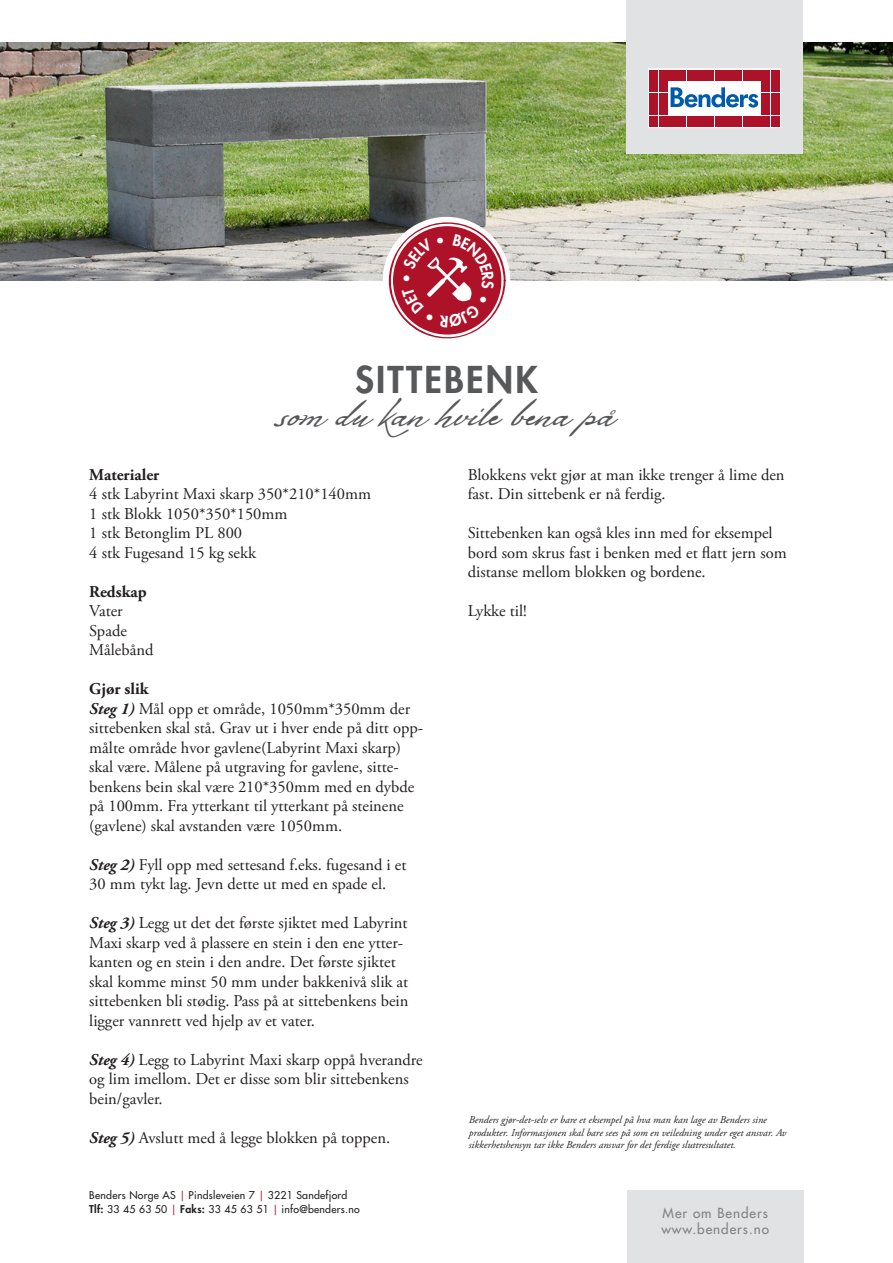
<style>
.page{position:relative;width:893px;height:1263px;background:#fff}
.page>*{position:absolute;margin:0;border:0;box-sizing:border-box;transform-origin:0 0}
.t1{font:36px "Bolivar";color:#57585a}
.RUBRIK_GRÅ_VÄNSTER{font:800 36px "Futura Std";letter-spacing:.06em;color:#57585a}
.t2{font:16.5px/19.5px "Adobe Garamond Pro";color:#231f20}
.t3{font:700 16.5px "Adobe Garamond Pro";color:#231f20}
.t4{font:500 13.5px/16.2px "Futura Std";letter-spacing:.07em;color:#808285}
.t5{font:italic 10.5px/12.6px "Adobe Garamond Pro";color:#231f20}
.t6{font:500 10.5px/13.5px "Futura Std";letter-spacing:.025em;color:#231f20}
.s1{font-weight:700;font-style:italic}
.s2{color:#af263d}
.s3{font-weight:800}
</style>
<div class="page">
<div style="left:627px;top:1191px;width:177px;height:72px;background:#e1e2e4"></div>
<img style="left:0;top:43px;width:893px;height:238px">
<div style="left:626px;top:0;width:177px;height:153px;background:#e1e2e4"></div>
<svg style="left:650px;top:71px;width:128px;height:55px;fill:#fff"></svg>
<div style="left:648px;top:69px;width:132px;height:59px;border:1px solid #fff"></div>
<div style="left:650px;top:70px;width:8px;height:10px;background:#ae1229"></div>
<div style="left:659px;top:70px;width:8px;height:10px;background:#ae1229"></div>
<div style="left:650px;top:81px;width:8px;height:11px;background:#ae1229"></div>
<div style="left:659px;top:81px;width:8px;height:11px;background:#ae1229"></div>
<div style="left:650px;top:93px;width:8px;height:10px;background:#ae1229"></div>
<div style="left:659px;top:93px;width:8px;height:10px;background:#ae1229"></div>
<div style="left:650px;top:104px;width:8px;height:11px;background:#ae1229"></div>
<div style="left:659px;top:104px;width:8px;height:11px;background:#ae1229"></div>
<div style="left:650px;top:116px;width:8px;height:10px;background:#ae1229"></div>
<div style="left:659px;top:116px;width:8px;height:10px;background:#ae1229"></div>
<div style="left:668px;top:70px;width:8px;height:10px;background:#ae1229"></div>
<div style="left:678px;top:70px;width:8px;height:10px;background:#ae1229"></div>
<div style="left:687px;top:70px;width:8px;height:10px;background:#ae1229"></div>
<div style="left:696px;top:70px;width:8px;height:10px;background:#ae1229"></div>
<div style="left:706px;top:70px;width:8px;height:10px;background:#ae1229"></div>
<div style="left:715px;top:70px;width:8px;height:10px;background:#ae1229"></div>
<div style="left:724px;top:70px;width:8px;height:10px;background:#ae1229"></div>
<div style="left:734px;top:70px;width:8px;height:10px;background:#ae1229"></div>
<div style="left:743px;top:70px;width:8px;height:10px;background:#ae1229"></div>
<div style="left:752px;top:70px;width:8px;height:10px;background:#ae1229"></div>
<div style="left:668px;top:116px;width:8px;height:10px;background:#ae1229"></div>
<div style="left:678px;top:116px;width:8px;height:10px;background:#ae1229"></div>
<div style="left:687px;top:116px;width:8px;height:10px;background:#ae1229"></div>
<div style="left:696px;top:116px;width:8px;height:10px;background:#ae1229"></div>
<div style="left:706px;top:116px;width:8px;height:10px;background:#ae1229"></div>
<div style="left:715px;top:116px;width:8px;height:10px;background:#ae1229"></div>
<div style="left:724px;top:116px;width:8px;height:10px;background:#ae1229"></div>
<div style="left:734px;top:116px;width:8px;height:10px;background:#ae1229"></div>
<div style="left:743px;top:116px;width:8px;height:10px;background:#ae1229"></div>
<div style="left:752px;top:116px;width:8px;height:10px;background:#ae1229"></div>
<div style="left:762px;top:70px;width:8px;height:10px;background:#ae1229"></div>
<div style="left:771px;top:70px;width:8px;height:10px;background:#ae1229"></div>
<div style="left:762px;top:81px;width:8px;height:11px;background:#ae1229"></div>
<div style="left:771px;top:81px;width:8px;height:11px;background:#ae1229"></div>
<div style="left:762px;top:93px;width:8px;height:10px;background:#ae1229"></div>
<div style="left:771px;top:93px;width:8px;height:10px;background:#ae1229"></div>
<div style="left:762px;top:104px;width:8px;height:11px;background:#ae1229"></div>
<div style="left:771px;top:104px;width:8px;height:11px;background:#ae1229"></div>
<div style="left:762px;top:116px;width:8px;height:10px;background:#ae1229"></div>
<div style="left:771px;top:116px;width:8px;height:10px;background:#ae1229"></div>
<svg style="left:671px;top:87px;width:87px;height:21px"></svg>
<svg style="left:387px;top:219px;width:119px;height:120px"></svg>
<p class="RUBRIK_GRÅ_VÄNSTER" style="left:355px;top:357px;width:184px">SITTEBENK</p>
<p class="t1" style="left:278px;top:391px;width:339px">som du kan hvile bena på</p>
<p class="t3" style="left:89px;top:465px;width:72px">Materialer</p>
<p class="t2" style="left:89px;top:485px;width:283px">4 stk Labyrint Maxi skarp 350*210*140mm</p>
<p class="t2" style="left:89px;top:504px;width:200px">1 stk Blokk 1050*350*150mm</p>
<p class="t2" style="left:89px;top:524px;width:154px">1 stk Betonglim PL 800</p>
<p class="t2" style="left:89px;top:543px;width:168px">4 stk Fugesand 15 kg sekk</p>
<p class="t3" style="left:89px;top:582px;width:59px">Redskap</p>
<p class="t2" style="left:89px;top:602px;width:35px">Vater</p>
<p class="t2" style="left:89px;top:621px;width:39px">Spade</p>
<p class="t2" style="left:89px;top:641px;width:66px">Målebånd</p>
<p class="t3" style="left:89px;top:679px;width:61px">Gjør slik</p>
<p class="t2" style="left:89px;top:699px;width:335px"><span class="s1">Steg 1)</span> Mål opp et område, 1050mm*350mm der sittebenken skal stå. Grav ut i hver ende på ditt opp&shy;målte område hvor gavlene(Labyrint Maxi skarp) skal være. Målene på utgraving for gavlene, sitte&shy;benkens bein skal være 210*350mm med en dybde på 100mm. Fra ytterkant til ytterkant på steinene (gavlene) skal avstanden være 1050mm.</p>
<p class="t2" style="left:89px;top:855px;width:319px"><span class="s1">Steg 2)</span> Fyll opp med settesand f.eks. fugesand i et<br>30 mm tykt lag. Jevn dette ut med en spade el.</p>
<p class="t2" style="left:89px;top:914px;width:321px"><span class="s1">Steg 3)</span> Legg ut det det første sjiktet med Labyrint Maxi skarp ved å plassere en stein i den ene ytter&shy;kanten og en stein i den andre. Det første sjiktet skal komme minst 50 mm under bakkenivå slik at sittebenken bli stødig. Pass på at sittebenkens bein ligger vannrett ved hjelp av et vater.</p>
<p class="t2" style="left:89px;top:1050px;width:335px"><span class="s1">Steg 4)</span> Legg to Labyrint Maxi skarp oppå hverandre og lim imellom. Det er disse som blir sittebenkens bein/gavler.</p>
<p class="t2" style="left:89px;top:1128px;width:302px"><span class="s1">Steg 5)</span> Avslutt med å legge blokken på toppen.</p>
<p class="t6" style="left:89px;top:1189px;width:272px">Benders Norge AS <span class="s2">|</span> Pindsleveien 7 <span class="s2">|</span> 3221 Sandefjord<br><span class="s3">Tlf:</span> 33 45 63 50 <span class="s2">|</span> <span class="s3">Faks:</span> 33 45 63 51 <span class="s2">|</span> info@benders.no</p>
<p class="t2" style="left:468px;top:465px;width:318px">Blokkens vekt gjør at man ikke trenger å lime den fast. Din sittebenk er nå ferdig.</p>
<p class="t2" style="left:468px;top:524px;width:320px">Sittebenken kan også kles inn med for eksempel bord som skrus fast i benken med et flatt jern som distanse mellom blokken og bordene.</p>
<p class="t2" style="left:468px;top:602px;width:61px">Lykke til!</p>
<p class="t5" style="left:469px;top:1113px;width:319px">Benders gjør-det-selv er bare et eksempel på hva man kan lage av Benders sine produkter. Informasjonen skal bare sees på som en veiledning under eget ansvar. Av sikkerhetshensyn tar ikke Benders ansvar for det ferdige sluttresultatet.</p>
<p class="t4" style="left:661px;top:1205px;width:109px">Mer om Benders www.benders.no</p>
</div>
